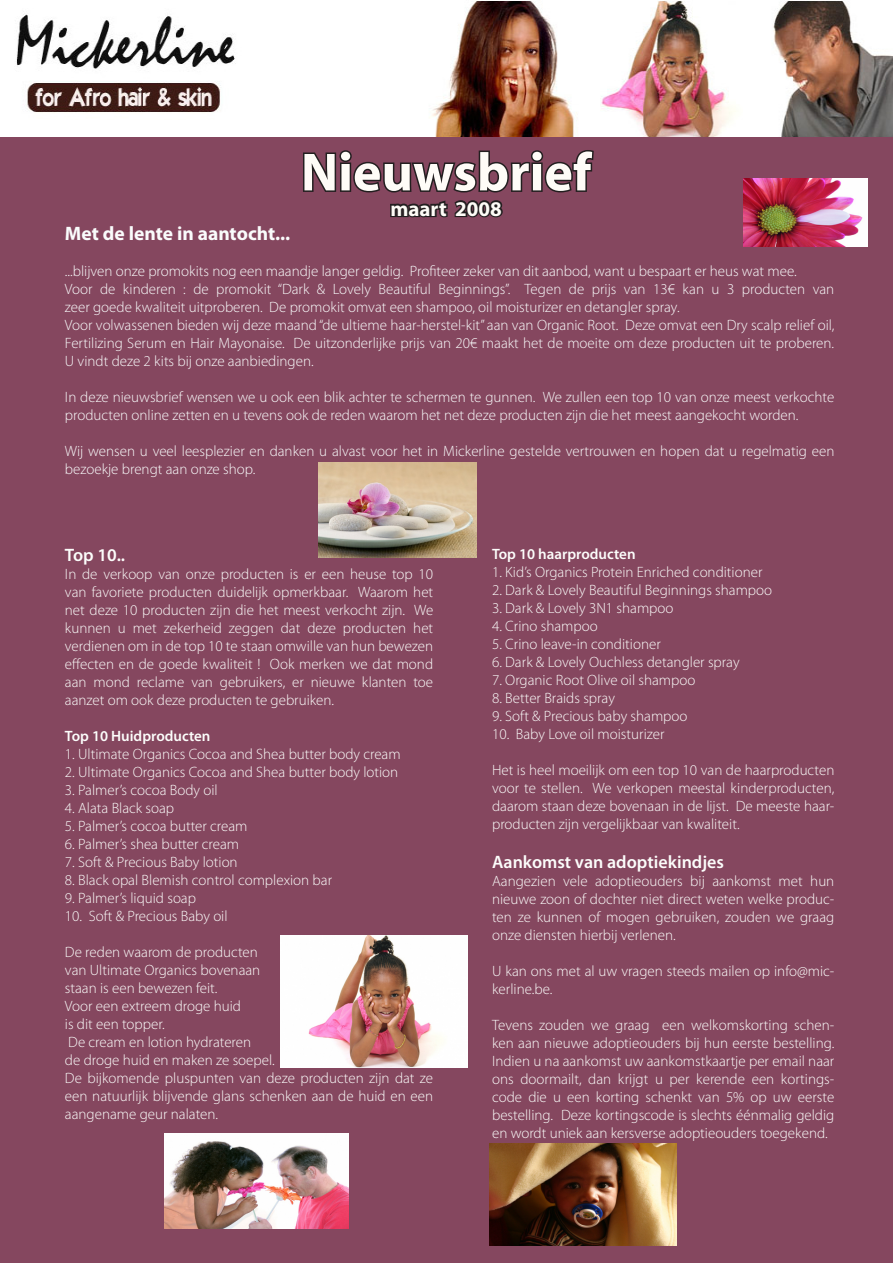
<style>
.page{position:relative;width:893px;height:1263px;background:#fff}
.page>*{position:absolute;margin:0;border:0;box-sizing:border-box;transform-origin:0 0}
.t1{font:700 54px "Myriad";color:#fefcf7}
.t2{font:700 21px "Myriad";color:#fefcf7}
.t3{font:700 19.5px "Myriad Pro";color:#fafcfc}
.t4{font:600 18px "Myriad Pro";color:#fcfdfb}
.t5{font:300 15px/18px "Myriad Pro";color:#fcfdfb;text-align:justify}
.t6{font:300 15px/18px "Myriad Pro";color:#fafcfc}
.t7{font:600 15px "Myriad Pro";color:#fcfdfb}
</style>
<div class="page">
<div style="left:0;top:136px;width:893px;height:1127px;background:#85475f"></div>
<img style="left:16px;top:1px;width:877px;height:135px">
<svg style="left:303px;top:150px;width:291px;height:68px"></svg>
<img style="left:743px;top:178px;width:124px;height:69px">
<img style="left:281px;top:935px;width:187px;height:132px">
<img style="left:489px;top:1144px;width:187px;height:102px">
<img style="left:319px;top:462px;width:157px;height:95px">
<img style="left:164px;top:1133px;width:185px;height:95px">
<p class="t1" style="left:301px;top:144px;width:292px">Nieuwsbrief</p>
<p class="t2" style="left:390px;top:198px;width:113px">maart 2008</p>
<p class="t3" style="left:65px;top:221px;width:227px">Met de lente in aantocht...</p>
<p class="t6" style="left:65px;top:262px;width:733px">...blijven onze promokits nog een maandje langer geldig. Profiteer zeker van dit aanbod, want u bespaart er heus wat mee.</p>
<p class="t6" style="left:65px;top:280px;width:771px">Voor de kinderen : de promokit “Dark &amp; Lovely Beautiful Beginnings”. Tegen de prijs van 13€ kan u 3 producten van zeer goede kwaliteit uitproberen. De promokit omvat een shampoo, oil moisturizer en detangler spray.</p>
<p class="t6" style="left:65px;top:316px;width:771px;text-align:justify">Voor volwassenen bieden wij deze maand “de ultieme haar-herstel-kit” aan van Organic Root. Deze omvat een Dry scalp relief oil, Fertilizing Serum en Hair Mayonaise. De uitzonderlijke prijs van 20€ maakt het de moeite om deze producten uit te proberen.<br>U vindt deze 2 kits bij onze aanbiedingen.</p>
<p class="t6" style="left:65px;top:388px;width:771px">In deze nieuwsbrief wensen we u ook een blik achter te schermen te gunnen. We zullen een top 10 van onze meest verkochte producten online zetten en u tevens ook de reden waarom het net deze producten zijn die het meest aangekocht worden.</p>
<p class="t6" style="left:65px;top:442px;width:771px">Wij wensen u veel leesplezier en danken u alvast voor het in Mickerline gestelde vertrouwen en hopen dat u regelmatig een bezoekje brengt aan onze shop.</p>
<p class="t4" style="left:65px;top:543px;width:62px">Top 10..</p>
<p class="t5" style="left:65px;top:565px;width:370px">In de verkoop van onze producten is er een heuse top 10 van favoriete producten duidelijk opmerkbaar. Waarom het net deze 10 producten zijn die het meest verkocht zijn. We kunnen u met zekerheid zeggen dat deze producten het verdienen om in de top 10 te staan omwille van hun bewezen effecten en de goede kwaliteit ! Ook merken we dat mond aan mond reclame van gebruikers, er nieuwe klanten toe aanzet om ook deze producten te gebruiken.</p>
<p class="t7" style="left:65px;top:726px;width:147px">Top 10 Huidproducten</p>
<p class="t5" style="left:65px;top:745px;width:337px">1. Ultimate Organics Cocoa and Shea butter body cream</p>
<p class="t5" style="left:65px;top:763px;width:335px">2. Ultimate Organics Cocoa and Shea butter body lotion</p>
<p class="t5" style="left:65px;top:781px;width:154px">3. Palmer’s cocoa Body oil</p>
<p class="t5" style="left:65px;top:799px;width:111px">4. Alata Black soap</p>
<p class="t5" style="left:65px;top:817px;width:184px">5. Palmer’s cocoa butter cream</p>
<p class="t5" style="left:65px;top:835px;width:176px">6. Palmer’s shea butter cream</p>
<p class="t5" style="left:65px;top:853px;width:174px">7. Soft &amp; Precious Baby lotion</p>
<p class="t5" style="left:65px;top:871px;width:269px">8. Black opal Blemish control complexion bar</p>
<p class="t5" style="left:65px;top:889px;width:133px">9. Palmer’s liquid soap</p>
<p class="t5" style="left:65px;top:907px;width:164px">10. Soft &amp; Precious Baby oil</p>
<p class="t5" style="left:65px;top:943px;width:194px">De reden waarom de producten</p>
<p class="t5" style="left:65px;top:961px;width:197px">van Ultimate Organics bovenaan</p>
<p class="t5" style="left:65px;top:979px;width:154px">staan is een bewezen feit.</p>
<p class="t5" style="left:65px;top:997px;width:178px">Voor een extreem droge huid</p>
<p class="t5" style="left:65px;top:1015px;width:101px">is dit een topper.</p>
<p class="t5" style="left:68px;top:1033px;width:184px">De cream en lotion hydrateren</p>
<p class="t5" style="left:65px;top:1051px;width:211px">de droge huid en maken ze soepel.</p>
<p class="t5" style="left:65px;top:1069px;width:370px">De bijkomende pluspunten van deze producten zijn dat ze een natuurlijk blijvende glans schenken aan de huid en een aangename geur nalaten.</p>
<p class="t7" style="left:492px;top:544px;width:145px">Top 10 haarproducten</p>
<p class="t5" style="left:492px;top:563px;width:272px">1. Kid’s Organics Protein Enriched conditioner</p>
<p class="t5" style="left:492px;top:581px;width:282px">2. Dark &amp; Lovely Beautiful Beginnings shampoo</p>
<p class="t5" style="left:492px;top:599px;width:183px">3. Dark &amp; Lovely 3N1 shampoo</p>
<p class="t5" style="left:492px;top:617px;width:107px">4. Crino shampoo</p>
<p class="t5" style="left:492px;top:635px;width:170px">5. Crino leave-in conditioner</p>
<p class="t5" style="left:492px;top:653px;width:249px">6. Dark &amp; Lovely Ouchless detangler spray</p>
<p class="t5" style="left:492px;top:671px;width:205px">7. Organic Root Olive oil shampoo</p>
<p class="t5" style="left:492px;top:689px;width:124px">8. Better Braids spray</p>
<p class="t5" style="left:492px;top:707px;width:197px">9. Soft &amp; Precious baby shampoo</p>
<p class="t5" style="left:492px;top:725px;width:174px">10. Baby Love oil moisturizer</p>
<p class="t5" style="left:492px;top:761px;width:344px">Het is heel moeilijk om een top 10 van de haarproducten voor te stellen. We verkopen meestal kinderproducten, daarom staan deze bovenaan in de lijst. De meeste haar&shy;producten zijn vergelijkbaar van kwaliteit.</p>
<p class="t4" style="left:492px;top:851px;width:234px">Aankomst van adoptiekindjes</p>
<p class="t5" style="left:492px;top:872px;width:344px">Aangezien vele adoptieouders bij aankomst met hun nieuwe zoon of dochter niet direct weten welke produc&shy;ten ze kunnen of mogen gebruiken, zouden we graag onze diensten hierbij verlenen.</p>
<p class="t5" style="left:492px;top:962px;width:344px">U kan ons met al uw vragen steeds mailen op info@mic&shy;kerline.be.</p>
<p class="t5" style="left:492px;top:1016px;width:344px">Tevens zouden we graag een welkomskorting schen&shy;ken aan nieuwe adoptieouders bij hun eerste bestelling.<br>Indien u na aankomst uw aankomstkaartje per email naar ons doormailt, dan krijgt u per kerende een kortings&shy;code die u een korting schenkt van 5% op uw eerste bestelling. Deze kortingscode is slechts éénmalig geldig en wordt uniek aan kersverse adoptieouders toegekend.</p>
</div>
